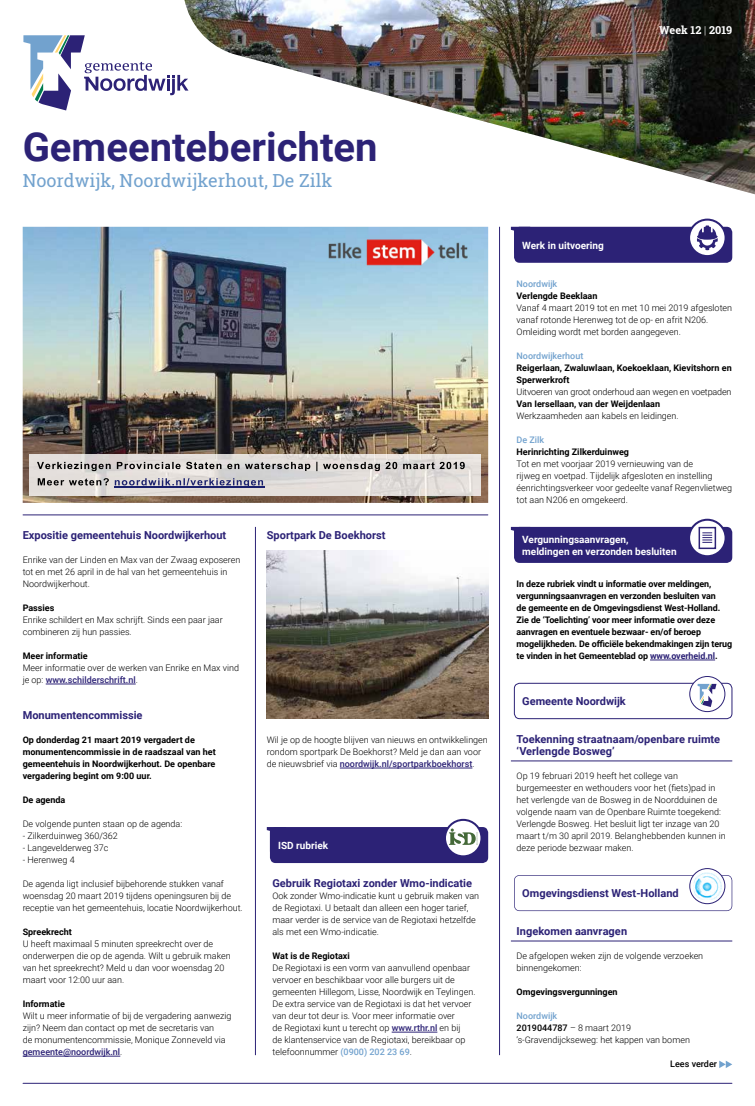
<style>
.page{position:relative;width:755px;height:1106px;background:#fff}
.page>*{position:absolute;margin:0;border:0;box-sizing:border-box;transform-origin:0 0}
.t1{font:700 40px "Roboto";color:#2c2276}
.t2{font:18px "Roboto Slab";color:#72a2ce}
.t3{font:700 11px/12px "Roboto";color:#2c2276}
.t4{font:700 10.9px "Roboto Slab";color:#fff}
.t5{font:700 10px/12px "Roboto";color:#fff}
.t6{font:300 9px/12px "Roboto";color:#000}
.t7{font:700 9px/12px "Roboto";color:#000}
.t8{font:500 9px "Roboto";color:#72a2ce}
.t9{font:500 9px "Roboto";color:#000}
.s1{font-weight:300}
.s2{font-weight:500;color:#2c2276}
.s3{font-weight:500;color:#72a2ce}
.s4{color:#2c2276}
.s5{font-weight:500}
</style>
<div class="page">
<img style="left:184px;top:0;width:570px;height:194px">
<hr style="left:23px;top:1083px;width:708px;height:1px;background:#2c2276">
<div style="left:513px;top:527px;width:218px;height:36px;background:#2c2276;border-radius:6px"></div>
<svg style="left:510px;top:527px;width:6px;height:34px"></svg>
<svg style="left:688px;top:520px;width:37px;height:36px"></svg>
<div style="left:698px;top:527px;width:17px;height:22px;border:2px solid #2c2276"></div>
<svg style="left:701px;top:532px;width:10px;height:11px"></svg>
<div style="left:687px;top:519px;width:39px;height:38px;border:2px solid #2c2276;border-radius:50%"></div>
<div style="left:270px;top:827px;width:218px;height:36px;background:#2c2276;border-radius:6px"></div>
<svg style="left:266px;top:827px;width:7px;height:34px"></svg>
<svg style="left:444px;top:820px;width:37px;height:36px"></svg>
<svg style="left:448px;top:828px;width:29px;height:17px"></svg>
<div style="left:443px;top:819px;width:39px;height:38px;border:2px solid #2c2276;border-radius:50%"></div>
<div style="left:513px;top:227px;width:218px;height:36px;background:#2c2276;border-radius:6px"></div>
<svg style="left:510px;top:227px;width:6px;height:34px"></svg>
<svg style="left:688px;top:220px;width:37px;height:36px"></svg>
<svg style="left:696px;top:225px;width:21px;height:25px"></svg>
<div style="left:687px;top:219px;width:39px;height:38px;border:2px solid #2c2276;border-radius:50%"></div>
<svg style="left:719px;top:1060px;width:12px;height:8px"></svg>
<svg style="left:514px;top:875px;width:217px;height:36px"></svg>
<svg style="left:689px;top:868px;width:35px;height:35px"></svg>
<img style="left:693px;top:872px;width:31px;height:27px">
<div style="left:689px;top:868px;width:35px;height:36px;border:1px solid #2c2276;border-radius:50%"></div>
<div style="left:513px;top:683px;width:218px;height:36px;border:1px solid #2c2276;border-radius:5px"></div>
<svg style="left:689px;top:676px;width:35px;height:35px"></svg>
<svg style="left:697px;top:684px;width:19px;height:23px"></svg>
<div style="left:689px;top:676px;width:35px;height:36px;border:1px solid #2c2276;border-radius:50%"></div>
<hr style="left:649px;top:660px;width:65px;height:1px;background:#2c2276">
<img style="left:23px;top:227px;width:465px;height:276px">
<img style="left:30px;top:454px;width:450px;height:41px">
<svg style="left:37px;top:462px;width:427px;height:9px;background:#a4a19f"></svg>
<svg style="left:38px;top:478px;width:71px;height:7px"></svg>
<svg style="left:115px;top:478px;width:148px;height:8px"></svg>
<hr style="left:114px;top:486px;width:150px;height:1px;background:#1a206d">
<img style="left:315px;top:235px;width:165px;height:34px">
<hr style="left:510px;top:760px;width:221px;height:1px;background:#2c2276">
<hr style="left:46px;top:684px;width:90px;height:1px;background:#2c2276">
<hr style="left:23px;top:514px;width:464px;height:1px;background:#2c2276">
<hr style="left:255px;top:527px;width:1px;height:528px;background:#2c2276">
<hr style="left:499px;top:227px;width:1px;height:828px;background:#2c2276">
<hr style="left:510px;top:940px;width:221px;height:1px;background:#2c2276">
<hr style="left:391px;top:1032px;width:46px;height:1px;background:#2c2276">
<hr style="left:23px;top:1056px;width:97px;height:1px;background:#2c2276">
<hr style="left:339px;top:768px;width:133px;height:1px;background:#2c2276">
<img style="left:266px;top:551px;width:222px;height:168px">
<svg style="left:23px;top:35px;width:165px;height:75px"></svg>
<p class="t4" style="left:658px;top:23px;width:74px">Week 12 <span class="s1">|</span> 2019</p>
<h1 class="t1" style="left:23px;top:118px;width:356px">Gemeenteberichten</h1>
<h2 class="t2" style="left:23px;top:168px;width:311px">Noordwijk, Noordwijkerhout, De Zilk</h2>
<p class="t3" style="left:23px;top:528px;width:205px">Expositie gemeentehuis Noordwijkerhout</p>
<p class="t6" style="left:23px;top:553px;width:219px">Enrike van der Linden en Max van der Zwaag exposeren tot en met 26 april in de hal van het gemeentehuis in<br>Noordwijkerhout.</p>
<p class="t7" style="left:23px;top:601px;width:33px">Passies</p>
<p class="t6" style="left:23px;top:613px;width:201px">Enrike schildert en Max schrijft. Sinds een paar jaar combineren zij hun passies.</p>
<p class="t7" style="left:23px;top:649px;width:67px">Meer informatie</p>
<p class="t6" style="left:23px;top:661px;width:218px">Meer informatie over de werken van Enrike en Max vind je op: <span class="s2">www.schilderschrift.nl</span>.</p>
<p class="t3" style="left:23px;top:708px;width:121px">Monumentencommissie</p>
<p class="t7" style="left:23px;top:733px;width:194px">Op donderdag 21 maart 2019 vergadert de monumentencommissie in de raadszaal van het gemeentehuis in Noordwijkerhout. De openbare vergadering begint om 9:00 uur.</p>
<p class="t7" style="left:23px;top:793px;width:44px">De agenda</p>
<p class="t6" style="left:23px;top:817px;width:161px">De volgende punten staan op de agenda:</p>
<p class="t6" style="left:23px;top:829px;width:97px">- Zilkerduinweg 360/362</p>
<p class="t6" style="left:23px;top:841px;width:87px">- Langevelderweg 37c</p>
<p class="t6" style="left:23px;top:853px;width:53px">- Herenweg 4</p>
<p class="t6" style="left:23px;top:877px;width:221px">De agenda ligt inclusief bijbehorende stukken vanaf woensdag 20 maart 2019 tijdens openingsuren bij de receptie van het gemeentehuis, locatie Noordwijkerhout.</p>
<p class="t7" style="left:23px;top:925px;width:51px">Spreekrecht</p>
<p class="t6" style="left:23px;top:937px;width:209px">U heeft maximaal 5 minuten spreekrecht over de onderwerpen die op de agenda. Wilt u gebruik maken van het spreekrecht? Meld u dan voor woensdag 20 maart voor 12:00 uur aan.</p>
<p class="t7" style="left:23px;top:997px;width:44px">Informatie</p>
<p class="t6" style="left:23px;top:1009px;width:210px">Wilt u meer informatie of bij de vergadering aanwezig zijn? Neem dan contact op met de secretaris van<br>de monumentencommissie, Monique Zonneveld via <span class="s2">gemeente@noordwijk.nl</span>.</p>
<p class="t3" style="left:266px;top:528px;width:120px">Sportpark De Boekhorst</p>
<p class="t6" style="left:266px;top:733px;width:222px">Wil je op de hoogte blijven van nieuws en ontwikkelingen rondom sportpark De Boekhorst? Meld je dan aan voor de nieuwsbrief via <span class="s2">noordwijk.nl/sportparkboekhorst</span>.</p>
<p class="t5" style="left:278px;top:839px;width:51px">ISD rubriek</p>
<p class="t3" style="left:272px;top:876px;width:201px">Gebruik Regiotaxi zonder Wmo-indicatie</p>
<p class="t6" style="left:272px;top:889px;width:208px">Ook zonder Wmo-indicatie kunt u gebruik maken van de Regiotaxi. U betaalt dan alleen een hoger tarief, maar verder is de service van de Regiotaxi hetzelfde als met een Wmo-indicatie.</p>
<p class="t7" style="left:272px;top:949px;width:79px">Wat is de Regiotaxi</p>
<p class="t6" style="left:272px;top:961px;width:204px">De Regiotaxi is een vorm van aanvullend openbaar vervoer en beschikbaar voor alle burgers uit de gemeenten Hillegom, Lisse, Noordwijk en Teylingen.<br>De extra service van de Regiotaxi is dat het vervoer van deur tot deur is. Voor meer informatie over<br>de Regiotaxi kunt u terecht op <span class="s2">www.rthr.nl</span> en bij<br>de klantenservice van de Regiotaxi, bereikbaar op telefoonnummer <span class="s3">(0900) 202 23 69</span>.</p>
<p class="t5" style="left:522px;top:239px;width:83px">Werk in uitvoering</p>
<p class="t8" style="left:516px;top:277px;width:42px">Noordwijk</p>
<p class="t7" style="left:516px;top:289px;width:82px">Verlengde Beeklaan</p>
<p class="t6" style="left:516px;top:301px;width:217px">Vanaf 4 maart 2019 tot en met 10 mei 2019 afgesloten vanaf rotonde Herenweg tot de op- en afrit N206.<br>Omleiding wordt met borden aangegeven.</p>
<p class="t8" style="left:516px;top:349px;width:68px">Noordwijkerhout</p>
<p class="t7" style="left:516px;top:361px;width:216px">Reigerlaan, Zwaluwlaan, Koekoeklaan, Kievitshorn en<br>Sperwerkroft</p>
<p class="t6" style="left:516px;top:385px;width:216px">Uitvoeren van groot onderhoud aan wegen en voetpaden</p>
<p class="t7" style="left:516px;top:397px;width:145px">Van Iersellaan, van der Weijdenlaan</p>
<p class="t6" style="left:516px;top:409px;width:163px">Werkzaamheden aan kabels en leidingen.</p>
<p class="t8" style="left:516px;top:433px;width:29px">De Zilk</p>
<p class="t7" style="left:516px;top:445px;width:114px">Herinrichting Zilkerduinweg</p>
<p class="t6" style="left:516px;top:457px;width:217px">Tot en met voorjaar 2019 vernieuwing van de<br>rijweg en voetpad. Tijdelijk afgesloten en instelling éenrichtingsverkeer voor gedeelte vanaf Regenvlietweg tot aan N206 en omgekeerd.</p>
<p class="t5" style="left:522px;top:533px;width:156px">Vergunningsaanvragen, meldingen en verzonden besluiten</p>
<p class="t7" style="left:516px;top:577px;width:217px">In deze rubriek vindt u informatie over meldingen, vergunningsaanvragen en verzonden besluiten van<br>de gemeente en de Omgevingsdienst West-Holland.<br>Zie de ‘Toelichting’ voor meer informatie over deze aanvragen en eventuele bezwaar- en/of beroep mogelijkheden. De officiële bekendmakingen zijn terug te vinden in het Gemeenteblad op <span class="s4">www.overheid.nl</span>.</p>
<p class="t3" style="left:522px;top:694px;width:105px">Gemeente Noordwijk</p>
<p class="t3" style="left:516px;top:732px;width:205px">Toekenning straatnaam/openbare ruimte ‘Verlengde Bosweg’</p>
<p class="t6" style="left:516px;top:769px;width:210px">Op 19 februari 2019 heeft het college van burgemeester en wethouders voor het (fiets)pad in het verlengde van de Bosweg in de Noordduinen de volgende naam van de Openbare Ruimte toegekend:<br>Verlengde Bosweg. Het besluit ligt ter inzage van 20 maart t/m 30 april 2019. Belanghebbenden kunnen in deze periode bezwaar maken.</p>
<p class="t3" style="left:522px;top:886px;width:158px">Omgevingsdienst West-Holland</p>
<p class="t3" style="left:516px;top:924px;width:112px">Ingekomen aanvragen</p>
<p class="t6" style="left:516px;top:949px;width:188px">De afgelopen weken zijn de volgende verzoeken binnengekomen:</p>
<p class="t7" style="left:516px;top:985px;width:102px">Omgevingsvergunningen</p>
<p class="t6" style="left:516px;top:1009px;width:175px"><span class="s3">Noordwijk<br></span><span class="s5">2019044787</span> – 8 maart 2019 ’s-Gravendijckseweg: het kappen van bomen</p>
<p class="t9" style="left:669px;top:1057px;width:48px">Lees verder</p>
</div>
